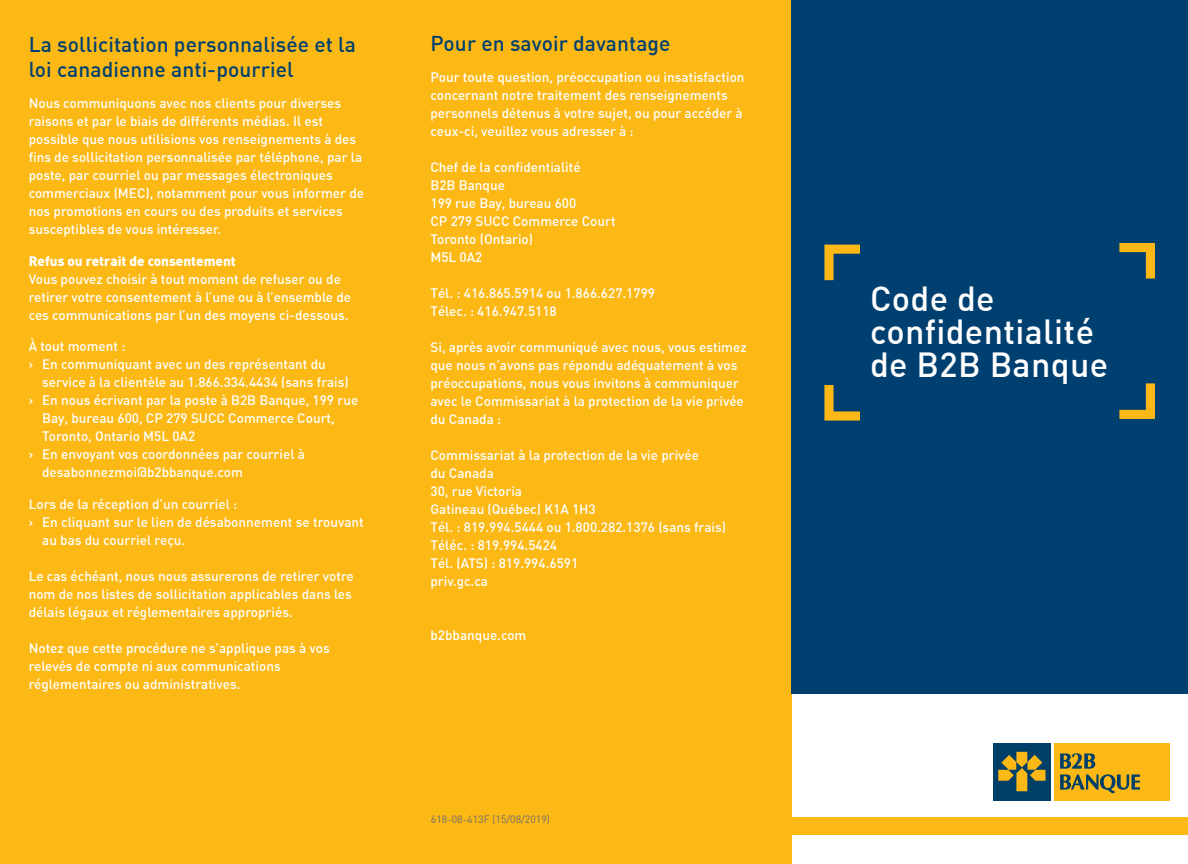
<style>
.page{position:relative;width:1188px;height:864px;background:#fff}
.page>*{position:absolute;margin:0;border:0;box-sizing:border-box;transform-origin:0 0}
.t1{font:500 34.2px/33px "DIN";letter-spacing:.01em;color:#fff}
.t2{font:500 21px/25.2px "DIN";letter-spacing:.005em;color:#004071}
.t3{font:500 13.5px/18px "DIN";color:#fff}
.t4{font:900 13.5px "DIN";color:#fff}
.t5{font:10.5px "DIN";color:#6c6d70}
</style>
<div class="page">
<div style="left:993px;top:743px;width:58px;height:58px;background:#004068"></div>
<svg style="left:998px;top:752px;width:48px;height:39px"></svg>
<div style="left:1054px;top:743px;width:116px;height:58px;background:#fcb814"></div>
<svg style="left:1060px;top:753px;width:80px;height:40px"></svg>
<div style="left:0;top:0;width:791px;height:864px;background:#fcb814"></div>
<div style="left:791px;top:0;width:397px;height:693px;background:#004071"></div>
<svg style="left:824px;top:385px;width:36px;height:36px"></svg>
<svg style="left:824px;top:244px;width:36px;height:37px"></svg>
<svg style="left:1119px;top:383px;width:36px;height:36px"></svg>
<svg style="left:1119px;top:243px;width:36px;height:36px"></svg>
<div style="left:791px;top:818px;width:397px;height:17px;background:#fcb814"></div>
<h2 class="t2" style="left:29px;top:31px;width:329px">La sollicitation personnalisée et la loi canadienne anti-pourriel</h2>
<p class="t3" style="left:29px;top:94px;width:337px">Nous communiquons avec nos clients pour diverses raisons et par le biais de différents médias. Il est possible que nous utilisions vos renseignements à des fins de sollicitation personnalisée par téléphone, par la poste, par courriel ou par messages électroniques commerciaux (MEC), notamment pour vous informer de nos promotions en cours ou des produits et services susceptibles de vous intéresser.</p>
<p class="t4" style="left:29px;top:252px;width:209px">Refus ou retrait de consentement</p>
<p class="t3" style="left:29px;top:270px;width:324px">Vous pouvez choisir à tout moment de refuser ou de retirer votre consentement à l’une ou à l’ensemble de ces communications par l’un des moyens ci-dessous.</p>
<p class="t3" style="left:29px;top:337px;width:98px">À tout moment :</p>
<p class="t3" style="left:29px;top:355px;width:299px">› En communiquant avec un des représentant du</p>
<p class="t3" style="left:42px;top:373px;width:308px">service à la clientèle au 1.866.334.4434 (sans frais)</p>
<p class="t3" style="left:29px;top:391px;width:331px">› En nous écrivant par la poste à B2B Banque, 199 rue</p>
<p class="t3" style="left:42px;top:409px;width:294px">Bay, bureau 600, CP 279 SUCC Commerce Court,</p>
<p class="t3" style="left:42px;top:427px;width:155px">Toronto, Ontario M5L 0A2</p>
<p class="t3" style="left:29px;top:445px;width:278px">› En envoyant vos coordonnées par courriel à</p>
<p class="t3" style="left:42px;top:463px;width:202px">desabonnezmoi@b2bbanque.com</p>
<p class="t3" style="left:29px;top:495px;width:210px">Lors de la réception d’un courriel :</p>
<p class="t3" style="left:29px;top:513px;width:337px">› En cliquant sur le lien de désabonnement se trouvant</p>
<p class="t3" style="left:42px;top:531px;width:145px">au bas du courriel reçu.</p>
<p class="t3" style="left:29px;top:567px;width:327px">Le cas échéant, nous nous assurerons de retirer votre nom de nos listes de sollicitation applicables dans les délais légaux et réglementaires appropriés.</p>
<p class="t3" style="left:29px;top:639px;width:303px">Notez que cette procédure ne s’applique pas à vos relevés de compte ni aux communications réglementaires ou administratives.</p>
<h2 class="t2" style="left:430px;top:30px;width:242px">Pour en savoir davantage</h2>
<p class="t3" style="left:430px;top:68px;width:316px">Pour toute question, préoccupation ou insatisfaction concernant notre traitement des renseignements personnels détenus à votre sujet, ou pour accéder à ceux-ci, veuillez vous adresser à :</p>
<p class="t3" style="left:430px;top:158px;width:187px">Chef de la confidentialité<br>B2B Banque<br>199 rue Bay, bureau 600<br>CP 279 SUCC Commerce Court<br>Toronto (Ontario)<br>M5L 0A2</p>
<p class="t3" style="left:430px;top:284px;width:226px">Tél. : 416.865.5914 ou 1.866.627.1799<br>Télec. : 416.947.5118</p>
<p class="t3" style="left:430px;top:338px;width:318px">Si, après avoir communiqué avec nous, vous estimez que nous n’avons pas répondu adéquatement à vos préoccupations, nous vous invitons à communiquer avec le Commissariat à la protection de la vie privée du Canada :</p>
<p class="t3" style="left:430px;top:446px;width:297px">Commissariat à la protection de la vie privée<br>du Canada<br>30, rue Victoria<br>Gatineau (Québec) K1A 1H3<br>Tél. : 819.994.5444 ou 1.800.282.1376 (sans frais)<br>Téléc. : 819.994.5424<br>Tél. (ATS) : 819.994.6591<br>priv.gc.ca</p>
<p class="t3" style="left:430px;top:626px;width:97px">b2bbanque.com</p>
<p class="t5" style="left:431px;top:813px;width:121px">618-08-413F (15/08/2019)</p>
<h1 class="t1" style="left:870px;top:281px;width:240px">Code de confidentialité de B2B Banque</h1>
</div>
